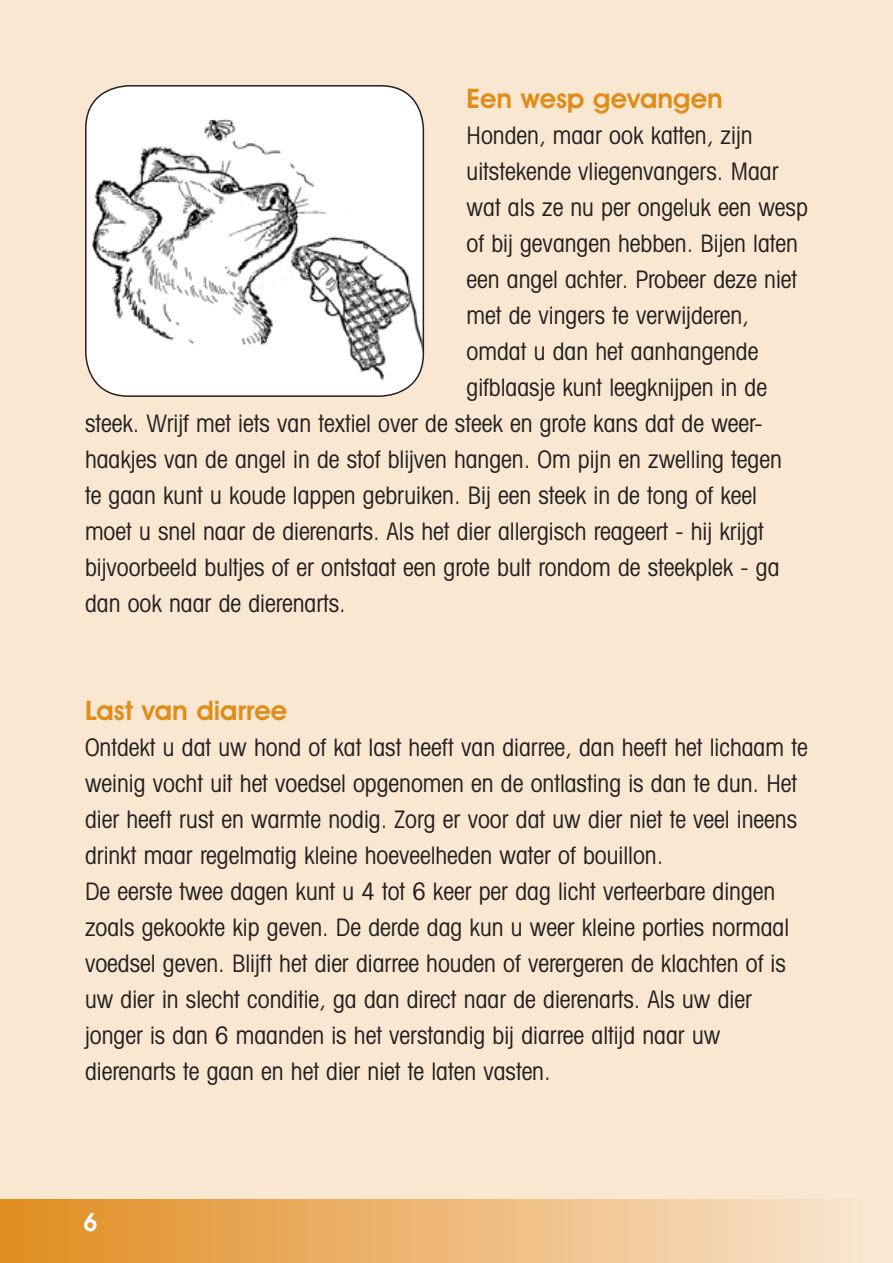
<style>
.page{position:relative;width:893px;height:1263px;background:#f9e7d2}
.page>*{position:absolute;margin:0;border:0;box-sizing:border-box;transform-origin:0 0}
.t1{font:600 27px "Avant Garde IT Cby BT";color:#df8c19}
.t2{font:condensed 24px/36px "Avant Garde IT Cby BT";color:#231f20}
.t3{font:600 24px "Avant Garde";color:#fff}
</style>
<div class="page">
<div style="left:0;top:1199px;width:893px;height:64px;background:linear-gradient(to right,#e08c1f,#fae7d4)"></div>
<div style="left:86px;top:86px;width:337px;height:310px;background:#fff;border-radius:43px"></div>
<img style="left:86px;top:113px;width:337px;height:272px">
<div style="left:85px;top:85px;width:339px;height:312px;border:2px solid #231f20;border-radius:43px"></div>
<p class="t1" style="left:467px;top:88px;width:258px">Een wesp gevangen</p>
<p class="t2" style="left:467px;top:119px;width:287px">Honden, maar ook katten, zijn</p>
<p class="t2" style="left:467px;top:155px;width:313px">uitstekende vliegenvangers. Maar</p>
<p class="t2" style="left:467px;top:191px;width:343px">wat als ze nu per ongeluk een wesp</p>
<p class="t2" style="left:467px;top:227px;width:333px">of bij gevangen hebben. Bijen laten</p>
<p class="t2" style="left:467px;top:263px;width:332px">een angel achter. Probeer deze niet</p>
<p class="t2" style="left:467px;top:299px;width:284px">met de vingers te verwijderen,</p>
<p class="t2" style="left:467px;top:335px;width:293px">omdat u dan het aanhangende</p>
<p class="t2" style="left:467px;top:371px;width:302px">gifblaasje kunt leegknijpen in de</p>
<p class="t2" style="left:85px;top:407px;width:679px">steek. Wrijf met iets van textiel over de steek en grote kans dat de weer-</p>
<p class="t2" style="left:85px;top:443px;width:698px">haakjes van de angel in de stof blijven hangen. Om pijn en zwelling tegen</p>
<p class="t2" style="left:85px;top:479px;width:673px">te gaan kunt u koude lappen gebruiken. Bij een steek in de tong of keel</p>
<p class="t2" style="left:85px;top:515px;width:680px">moet u snel naar de dierenarts. Als het dier allergisch reageert - hij krijgt</p>
<p class="t2" style="left:85px;top:551px;width:696px">bijvoorbeeld bultjes of er ontstaat een grote bult rondom de steekplek - ga</p>
<p class="t2" style="left:85px;top:587px;width:262px">dan ook naar de dierenarts.</p>
<p class="t1" style="left:85px;top:700px;width:204px">Last van diarree</p>
<p class="t2" style="left:85px;top:731px;width:724px">Ontdekt u dat uw hond of kat last heeft van diarree, dan heeft het lichaam te weinig vocht uit het voedsel opgenomen en de ontlasting is dan te dun. Het dier heeft rust en warmte nodig. Zorg er voor dat uw dier niet te veel ineens drinkt maar regelmatig kleine hoeveelheden water of bouillon.<br>De eerste twee dagen kunt u 4 tot 6 keer per dag licht verteerbare dingen zoals gekookte kip geven. De derde dag kun u weer kleine porties normaal voedsel geven. Blijft het dier diarree houden of verergeren de klachten of is uw dier in slecht conditie, ga dan direct naar de dierenarts. Als uw dier jonger is dan 6 maanden is het ver standig bij diarree altijd naar uw dierenarts te gaan en het dier niet te laten vasten.</p>
<p class="t3" style="left:84px;top:1213px;width:15px">6</p>
</div>
